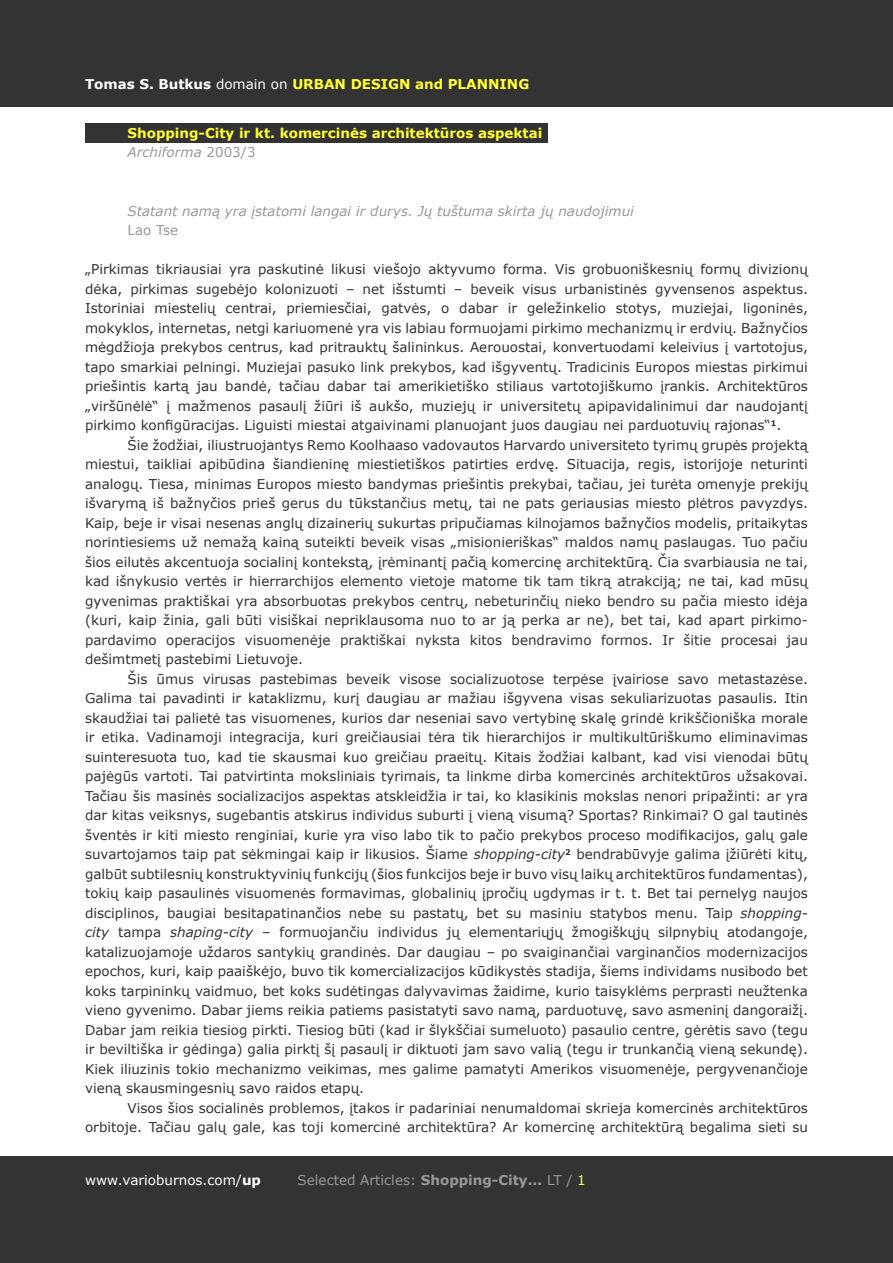
<style>
.page{position:relative;width:893px;height:1263px;background:#fff}
.page>*{position:absolute;margin:0;border:0;box-sizing:border-box;transform-origin:0 0}
.t1{font:13.5px/19.5px "Verdana";color:#333;text-align:justify}
.t2{font:700 13.5px/19.5px "Verdana";color:#ff3}
.t3{font:italic 13.5px "Verdana";color:#999}
.t4{font:13.5px "Verdana";color:#999}
.t5{font:13.5px "Verdana";color:#fff}
.s1{color:#fff}
.s2{font-weight:400;color:#fff}
.s3{font-weight:400;font-style:italic;color:#999}
.s4{font-weight:400;color:#999}
.s5{font-style:italic}
.s6{font-weight:700}
.s7{color:#ff3}
</style>
<div class="page">
<div style="left:0;top:0;width:893px;height:106px;background:#333"></div>
<div style="left:0;top:1157px;width:893px;height:106px;background:#333"></div>
<div style="left:85px;top:124px;width:462px;height:19px;background:#333"></div>
<p class="t2" style="left:85px;top:74px;width:446px"><span class="s1">Tomas S. Butkus</span> <span class="s2">domain on</span> URBAN DESIGN and PLANNING</p>
<p class="t2" style="left:128px;top:123px;width:416px">Shopping-City ir kt. komercinės architektūros aspektai<br><span class="s3">Archiforma</span> <span class="s4">2003/3</span></p>
<p class="t3" style="left:128px;top:202px;width:508px">Statant namą yra įstatomi langai ir durys. Jų tuštuma skirta jų naudojimui</p>
<p class="t4" style="left:128px;top:221px;width:52px">Lao Tse</p>
<p class="t1" style="left:85px;top:260px;width:724px">„Pirkimas tikriausiai yra paskutinė likusi viešojo aktyvumo forma. Vis grobuoniškesnių formų divizionų dėka, pirkimas sugebėjo kolonizuoti – net išstumti – beveik visus urbanistinės gyvensenos aspektus.<br>Istoriniai miestelių centrai, priemiesčiai, gatvės, o dabar ir geležinkelio stotys, muziejai, ligoninės, mokyklos, internetas, netgi kariuomenė yra vis labiau formuojami pirkimo mechanizmų ir erdvių. Bažnyčios mėgdžioja prekybos centrus, kad pritrauktų šalininkus. Aerouostai, konvertuodami keleivius į vartotojus, tapo smarkiai pelningi. Muziejai pasuko link prekybos, kad išgyventų. Tradicinis Europos miestas pirkimui priešintis kartą jau bandė, tačiau dabar tai amerikietiško stiliaus vartotojiškumo įrankis. Architektūros „viršūnėlė“ į mažmenos pasaulį žiūri iš aukšo, muziejų ir universitetų apipavidalinimui dar naudojantį pirkimo konfigūracijas. Liguisti miestai atgaivinami planuojant juos daugiau nei parduotuvių rajonas“<sup>1</sup>.</p>
<p class="t1" style="left:85px;top:435px;width:724px;text-indent:43px">Šie žodžiai, iliustruojantys Remo Koolhaaso vadovautos Harvardo universiteto tyrimų grupės projektą miestui, taikliai apibūdina šiandieninę miestietiškos patirties erdvę. Situacija, regis, istorijoje neturinti analogų. Tiesa, minimas Europos miesto bandymas priešintis prekybai, tačiau, jei turėta omenyje prekijų išvarymą iš bažnyčios prieš gerus du tūkstančius metų, tai ne pats geriausias miesto plėtros pavyzdys.<br>Kaip, beje ir visai nesenas anglų dizainerių sukurtas pripučiamas kilnojamos bažnyčios modelis, pritaikytas norintiesiems už nemažą kainą suteikti beveik visas „misionieriškas“ maldos namų paslaugas. Tuo pačiu šios eilutės akcentuoja socialinį kontekstą, įrėminantį pačią komercinę architektūrą. Čia svarbiausia ne tai, kad išnykusio vertės ir hierrarchijos elemento vietoje matome tik tam tikrą atrakciją; ne tai, kad mūsų gyvenimas praktiškai yra absorbuotas prekybos centrų, nebeturinčių nieko bendro su pačia miesto idėja (kuri, kaip žinia, gali būti visiškai nepriklausoma nuo to ar ją perka ar ne), bet tai, kad apart pirkimo&shy;pardavimo operacijos visuomenėje praktiškai nyksta kitos bendravimo formos. Ir šitie procesai jau dešimtmetį pastebimi Lietuvoje.</p>
<p class="t1" style="left:85px;top:669px;width:724px;text-indent:43px">Šis ūmus virusas pastebimas beveik visose socializuotose terpėse įvairiose savo metastazėse.<br>Galima tai pavadinti ir kataklizmu, kurį daugiau ar mažiau išgyvena visas sekuliarizuotas pasaulis. Itin skaudžiai tai palietė tas visuomenes, kurios dar neseniai savo vertybinę skalę grindė krikščioniška morale ir etika. Vadinamoji integracija, kuri greičiausiai tėra tik hierarchijos ir multikultūriškumo eliminavimas suinteresuota tuo, kad tie skausmai kuo greičiau praeitų. Kitais žodžiai kalbant, kad visi vienodai būtų pajėgūs vartoti. Tai patvirtinta moksliniais tyrimais, ta linkme dirba komercinės architektūros užsakovai.<br>Tačiau šis masinės socializacijos aspektas atskleidžia ir tai, ko klasikinis mokslas nenori pripažinti: ar yra dar kitas veiksnys, sugebantis atskirus individus suburti į vieną visumą? Sportas? Rinkimai? O gal tautinės šventės ir kiti miesto renginiai, kurie yra viso labo tik to pačio prekybos proceso modifikacijos, galų gale suvartojamos taip pat sėkmingai kaip ir likusios. Šiame <span class="s5">shopping-city</span><sup>2</sup> bendrabūvyje galima įžiūrėti kitų, galbūt subtilesnių konstruktyvinių funkcijų (šios funkcijos beje ir buvo visų laikų architektūros fundamentas), tokių kaip pasaulinės visuomenės formavimas, globalinių įpročių ugdymas ir t. t. Bet tai pernelyg naujos disciplinos, baugiai besitapatinančios nebe su pastatų, bet su masiniu statybos menu. Taip <span class="s5">shopping&shy;city</span> tampa <span class="s5">shaping-city</span> – formuojančiu individus jų elementariųjų žmogiškųjų silpnybių atodangoje, katalizuojamoje uždaros santykių grandinės. Dar daugiau – po svaiginančiai varginančios modernizacijos epochos, kuri, kaip paaiškėjo, buvo tik komercializacijos kūdikystės stadija, šiems individams nusibodo bet koks tarpininkų vaidmuo, bet koks sudėtingas dalyvavimas žaidime, kurio taisyklėms perprasti neužtenka vieno gyvenimo. Dabar jiems reikia patiems pasistatyti savo namą, parduotuvę, savo asmeninį dangoraižį.<br>Dabar jam reikia tiesiog pirkti. Tiesiog būti (kad ir šlykščiai sumeluoto) pasaulio centre, gėrėtis savo (tegu ir beviltiška ir gėdinga) galia pirktį šį pasaulį ir diktuoti jam savo valią (tegu ir trunkančią vieną sekundę).<br>Kiek iliuzinis tokio mechanizmo veikimas, mes galime pamatyti Amerikos visuomenėje, pergyvenančioje vieną skausmingesnių savo raidos etapų.</p>
<p class="t1" style="left:85px;top:1098px;width:724px;text-align:right">Visos šios socialinės problemos, įtakos ir padariniai nenumaldomai skrieja komercinės architektūros orbitoje. Tačiau galų gale, kas toji komercinė architektūra? Ar komercinę architektūrą begalima sieti su</p>
<p class="t5" style="left:85px;top:1170px;width:178px">www.varioburnos.com/<span class="s6">up</span></p>
<p class="t4" style="left:298px;top:1170px;width:290px">Selected Articles: <span class="s6">Shopping-City...</span> LT / <span class="s7">1</span></p>
</div>
